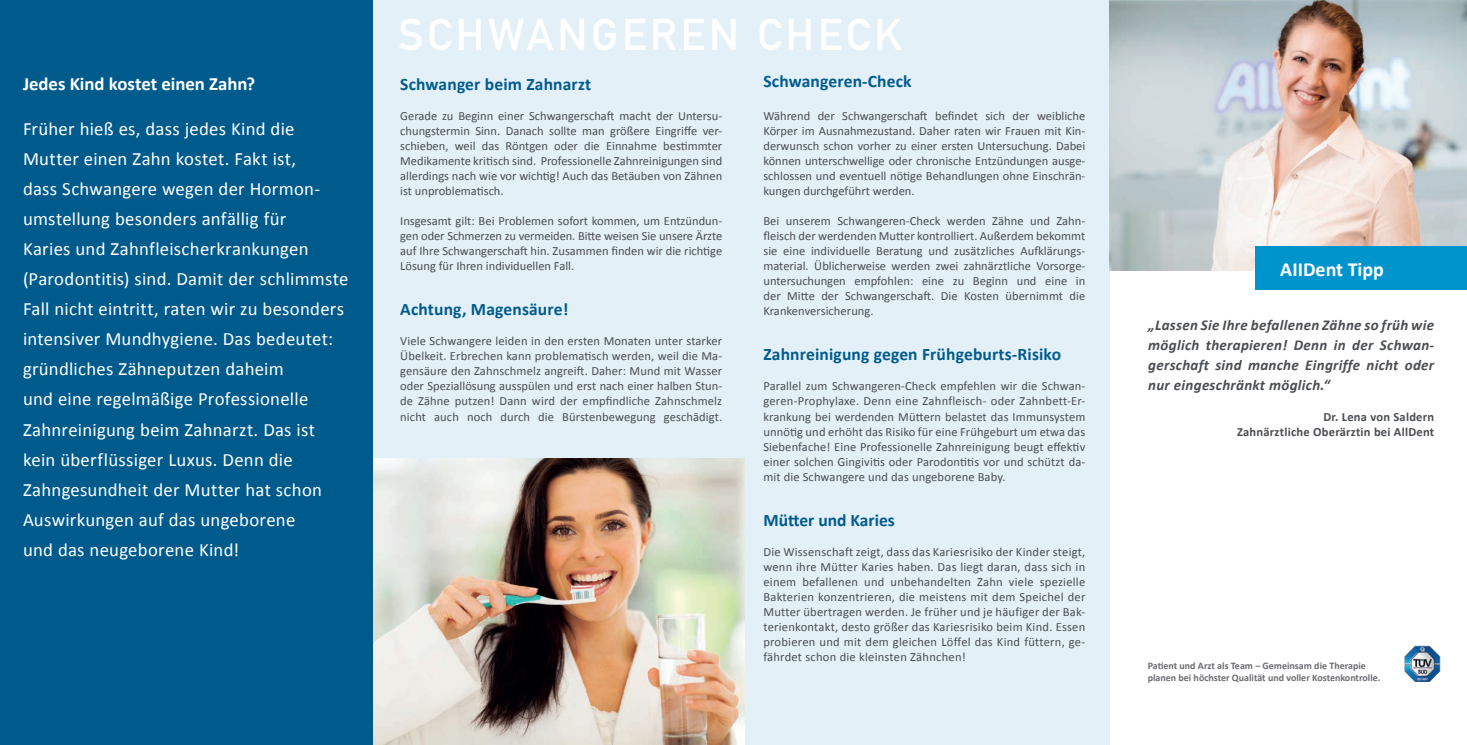
<style>
.page{position:relative;width:1467px;height:745px;background:#fff}
.page>*{position:absolute;margin:0;border:0;box-sizing:border-box;transform-origin:0 0}
.t1{font:700 43.75px "DIN Alternate";letter-spacing:.09em;color:#fff}
.t2{font:700 20px "Calibri";color:#fff}
.t3{font:18.75px/30px "Calibri";letter-spacing:.01em;color:#fff}
.t4{font:700 18.75px "Calibri";letter-spacing:-.005em;color:#fff}
.t5{font:700 17.5px "Calibri";letter-spacing:.01em;color:#005b8d}
.t6{font:italic 700 15px/20px "Calibri";letter-spacing:.02em;color:#4a4d51;text-align:justify}
.t7{font:12.5px/15px "Calibri";color:#4a4d51;text-align:justify}
.t8{font:700 12.5px/15px "Calibri";letter-spacing:.02em;color:#4a4d51;text-align:right}
.t9{font:700 10px/12.5px "Calibri";color:#6b6c70}
</style>
<div class="page">
<div style="left:372px;top:0;width:737px;height:744px;background:#e3f0f8"></div>
<img style="left:1109px;top:0;width:358px;height:270px">
<div style="left:1256px;top:246px;width:211px;height:43px;background:#0094cd"></div>
<img style="left:372px;top:458px;width:372px;height:286px">
<img style="left:1404px;top:645px;width:36px;height:36px">
<div style="left:0;top:0;width:372px;height:744px;background:#005b8d"></div>
<h3 class="t4" style="left:23px;top:72px;width:234px">Jedes Kind kostet einen Zahn?</h3>
<p class="t3" style="left:23px;top:113px;width:327px">Früher hieß es, dass jedes Kind die Mutter einen Zahn kostet. Fakt ist,<br>dass Schwangere wegen der Hormon&shy;umstellung besonders anfällig für<br>Karies und Zahnfleischerkrankungen (Parodontitis) sind. Damit der schlimmste Fall nicht eintritt, raten wir zu besonders intensiver Mundhygiene. Das bedeutet: gründliches Zähneputzen daheim<br>und eine regelmäßige Professionelle Zahnreinigung beim Zahnarzt. Das ist kein überflüssiger Luxus. Denn die Zahngesundheit der Mutter hat schon Auswirkungen auf das ungeborene<br>und das neugeborene Kind!</p>
<h1 class="t1" style="left:399px;top:1px;width:505px">SCHWANGEREN CHECK</h1>
<h3 class="t5" style="left:400px;top:73px;width:192px">Schwanger beim Zahnarzt</h3>
<p class="t7" style="left:400px;top:108px;width:324px">Gerade zu Beginn einer Schwangerschaft macht der Untersu&shy;chungstermin Sinn. Danach sollte man größere Eingriffe ver&shy;schieben, weil das Röntgen oder die Einnahme bestimmter Medikamente kritisch sind. Professionelle Zahnreinigungen sind allerdings nach wie vor wichtig! Auch das Betäuben von Zähnen ist unproblematisch.</p>
<p class="t7" style="left:400px;top:213px;width:323px">Insgesamt gilt: Bei Problemen sofort kommen, um Entzündun&shy;gen oder Schmerzen zu vermeiden. Bitte weisen Sie unsere Ärzte auf Ihre Schwangerschaft hin. Zusammen finden wir die richtige Lösung für Ihren individuellen Fall.</p>
<h3 class="t5" style="left:400px;top:298px;width:170px">Achtung, Magensäure!</h3>
<p class="t7" style="left:400px;top:333px;width:323px">Viele Schwangere leiden in den ersten Monaten unter starker Übelkeit. Erbrechen kann problematisch werden, weil die Ma&shy;gensäure den Zahnschmelz angreift. Daher: Mund mit Wasser oder Speziallösung ausspülen und erst nach einer halben Stun&shy;de Zähne putzen! Dann wird der empfindliche Zahnschmelz nicht auch noch durch die Bürstenbewegung geschädigt.</p>
<h3 class="t5" style="left:763px;top:70px;width:150px">Schwangeren-Check</h3>
<p class="t7" style="left:763px;top:108px;width:323px">Während der Schwangerschaft befindet sich der weibliche Körper im Ausnahmezustand. Daher raten wir Frauen mit Kin&shy;derwunsch schon vorher zu einer ersten Untersuchung. Dabei können unterschwellige oder chronische Entzündungen ausge&shy;schlossen und eventuell nötige Behandlungen ohne Einschrän&shy;kungen durchgeführt werden.</p>
<p class="t7" style="left:763px;top:213px;width:323px">Bei unserem Schwangeren-Check werden Zähne und Zahn&shy;fleisch der werdenden Mutter kontrolliert. Außerdem bekommt sie eine individuelle Beratung und zusätzliches Aufklärungs&shy;material. Üblicherweise werden zwei zahnärztliche Vorsorge&shy;untersuchungen empfohlen: eine zu Beginn und eine in der Mitte der Schwangerschaft. Die Kosten übernimmt die Krankenversicherung.</p>
<h3 class="t5" style="left:763px;top:343px;width:299px">Zahnreinigung gegen Frühgeburts-Risiko</h3>
<p class="t7" style="left:763px;top:378px;width:323px">Parallel zum Schwangeren-Check empfehlen wir die Schwan&shy;geren-Prophylaxe. Denn eine Zahnfleisch- oder Zahnbett-Er&shy;krankung bei werdenden Müttern belastet das Immunsystem unnötig und erhöht das Risiko für eine Frühgeburt um etwa das Siebenfache! Eine Professionelle Zahnreinigung beugt effektiv einer solchen Gingivitis oder Parodontitis vor und schützt da&shy;mit die Schwangere und das ungeborene Baby.</p>
<h3 class="t5" style="left:763px;top:508px;width:133px">Mütter und Karies</h3>
<p class="t7" style="left:763px;top:543px;width:323px">Die Wissenschaft zeigt, dass das Kariesrisiko der Kinder steigt, wenn ihre Mütter Karies haben. Das liegt daran, dass sich in einem befallenen und unbehandelten Zahn viele spezielle Bakterien konzentrieren, die meistens mit dem Speichel der Mutter übertragen werden. Je früher und je häufiger der Bak&shy;terienkontakt, desto größer das Kariesrisiko beim Kind. Essen probieren und mit dem gleichen Löffel das Kind füttern, ge&shy;fährdet schon die kleinsten Zähnchen!</p>
<h2 class="t2" style="left:1280px;top:257px;width:105px">AIIDent Tipp</h2>
<p class="t6" style="left:1148px;top:315px;width:287px">„Lassen Sie Ihre befallenen Zähne so früh wie möglich therapieren! Denn in der Schwan&shy;gerschaft sind manche Eingriffe nicht oder nur eingeschränkt möglich.“</p>
<p class="t8" style="left:1237px;top:408px;width:199px">Dr. Lena von Saldern<br>Zahnärztliche Oberärztin bei AllDent</p>
<p class="t9" style="left:1148px;top:658px;width:234px">Patient und Arzt als Team – Gemeinsam die Therapie planen bei höchster Qualität und voller Kostenkontrolle.</p>
</div>
